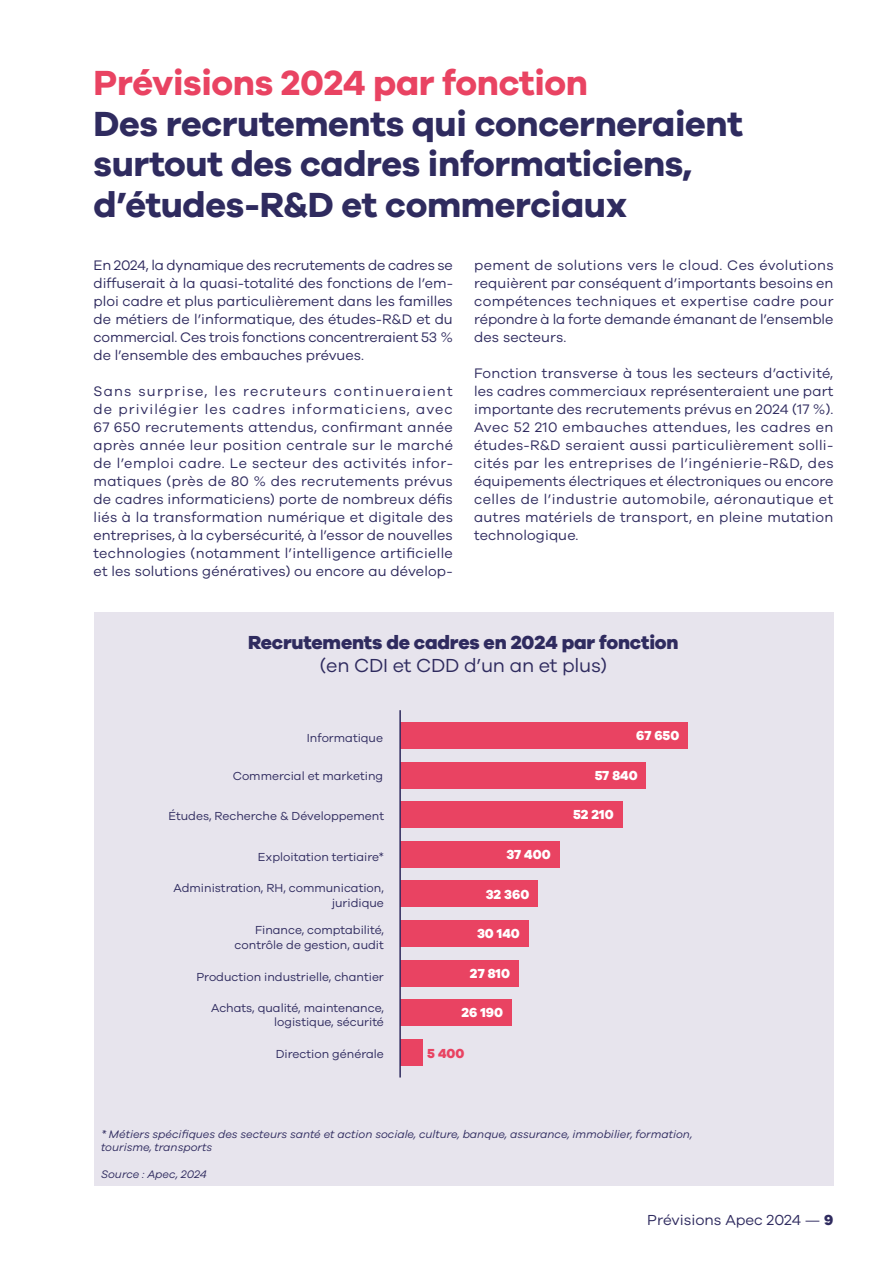
<style>
.page{position:relative;width:893px;height:1263px;background:#fff}
.page>*{position:absolute;margin:0;border:0;box-sizing:border-box;transform-origin:0 0}
.t1{font:700 36px/40.5px "Galano Grotesque";letter-spacing:-.01em;color:#2f2b5f}
.t2{font:700 36px "Galano Grotesque";letter-spacing:-.01em;color:#e94362}
.t3{font:800 19.5px "Galano Grotesque";letter-spacing:-.01em;color:#2f2b5f}
.t4{font:19.5px "Galano Grotesque";letter-spacing:-.01em;color:#2f2b5f}
.t5{font:15px "Galano Grotesque";color:#2f2b5f}
.t6{font:14.25px/18px "Galano Grotesque";letter-spacing:.005em;color:#2f2b5f;text-align:justify}
.t7{font:800 13.5px "Galano Grotesque";color:#fff}
.t8{font:800 13.5px "Galano Grotesque";color:#e94362}
.t9{font:12px/14.4px "Galano Grotesque";color:#2f2b5f;text-align:right}
.t10{font:italic 11.25px/13.5px "Galano Grotesque";color:#2f2b5f}
.s1{font-weight:800}
</style>
<div class="page">
<div style="left:94px;top:612px;width:739px;height:574px;background:#e7e4ed"></div>
<div style="left:400px;top:1039px;width:23px;height:26px;background:#e94362"></div>
<div style="left:400px;top:722px;width:288px;height:27px;background:#e94362"></div>
<div style="left:400px;top:762px;width:246px;height:26px;background:#e94362"></div>
<div style="left:400px;top:802px;width:222px;height:26px;background:#e94362"></div>
<div style="left:400px;top:841px;width:159px;height:26px;background:#e94362"></div>
<div style="left:400px;top:881px;width:138px;height:26px;background:#e94362"></div>
<div style="left:400px;top:920px;width:128px;height:26px;background:#e94362"></div>
<div style="left:400px;top:960px;width:118px;height:26px;background:#e94362"></div>
<div style="left:400px;top:999px;width:112px;height:26px;background:#e94362"></div>
<hr style="left:399px;top:710px;width:2px;height:367px;background:#2f2b5f">
<h1 class="t2" style="left:94px;top:61px;width:496px">Prévisions 2024 par fonction</h1>
<h1 class="t1" style="left:94px;top:102px;width:651px">Des recrutements qui concerneraient surtout des cadres informaticiens, d’études-R&amp;D et commerciaux</h1>
<p class="t6" style="left:94px;top:256px;width:361px">En 2024, la dynamique des recrutements de cadres se diffuserait à la quasi-totalité des fonctions de l’em&shy;ploi cadre et plus particulièrement dans les familles de métiers de l’informatique, des études-R&amp;D et du commercial. Ces trois fonctions concentreraient 53 % de l’ensemble des embauches prévues.</p>
<p class="t6" style="left:94px;top:382px;width:361px">Sans surprise, les recruteurs continueraient de privilégier les cadres informaticiens, avec 67 650 recrutements attendus, confirmant année après année leur position centrale sur le marché de l’emploi cadre. Le secteur des activités infor&shy;matiques (près de 80 % des recrutements prévus de cadres informaticiens) porte de nombreux défis liés à la transformation numérique et digitale des entreprises, à la cybersécurité, à l’essor de nouvelles technologies (notamment l’intelligence artificielle et les solutions génératives) ou encore au dévelop-</p>
<p class="t6" style="left:474px;top:256px;width:361px">pement de solutions vers le cloud. Ces évolutions requièrent par conséquent d’importants besoins en compétences techniques et expertise cadre pour répondre à la forte demande émanant de l’ensemble des secteurs.</p>
<p class="t6" style="left:474px;top:364px;width:361px">Fonction transverse à tous les secteurs d’activité, les cadres commerciaux représenteraient une part importante des recrutements prévus en 2024 (17 %).<br>Avec 52 210 embauches attendues, les cadres en études-R&amp;D seraient aussi particulièrement solli&shy;cités par les entreprises de l’ingénierie-R&amp;D, des équipements électriques et électroniques ou encore celles de l’industrie automobile, aéronautique et autres matériels de transport, en pleine mutation technologique.</p>
<h2 class="t3" style="left:248px;top:630px;width:432px">Recrutements de cadres en 2024 par fonction</h2>
<h2 class="t4" style="left:320px;top:654px;width:289px">(en CDI et CDD d’un an et plus)</h2>
<p class="t9" style="left:307px;top:730px;width:78px">Informatique</p>
<p class="t9" style="left:233px;top:768px;width:152px">Commercial et marketing</p>
<p class="t9" style="left:168px;top:808px;width:217px">Études, Recherche &amp; Développement</p>
<p class="t7" style="left:506px;top:846px;width:46px">37 400</p>
<p class="t7" style="left:486px;top:885px;width:45px">32 360</p>
<p class="t7" style="left:477px;top:925px;width:44px">30 140</p>
<p class="t7" style="left:470px;top:965px;width:42px">27 810</p>
<p class="t7" style="left:462px;top:1004px;width:43px">26 190</p>
<p class="t9" style="left:258px;top:849px;width:128px">Exploitation tertiaire*</p>
<p class="t9" style="left:174px;top:881px;width:212px">Administration, RH, communication, juridique</p>
<p class="t9" style="left:235px;top:923px;width:151px">Finance, comptabilité, contrôle de gestion, audit</p>
<p class="t9" style="left:196px;top:969px;width:189px">Production industrielle, chantier</p>
<p class="t9" style="left:211px;top:1000px;width:174px">Achats, qualité, maintenance, logistique, sécurité</p>
<p class="t9" style="left:276px;top:1046px;width:110px">Direction générale</p>
<p class="t8" style="left:427px;top:1045px;width:39px">5 400</p>
<p class="t7" style="left:636px;top:727px;width:45px">67 650</p>
<p class="t7" style="left:595px;top:767px;width:44px">57 840</p>
<p class="t7" style="left:573px;top:806px;width:42px">52 210</p>
<p class="t10" style="left:101px;top:1127px;width:593px">* Métiers spécifiques des secteurs santé et action sociale, culture, banque, assurance, immobilier, formation, tourisme, transports</p>
<p class="t10" style="left:101px;top:1166px;width:107px">Source : Apec, 2024</p>
<p class="t5" style="left:647px;top:1211px;width:188px">Prévisions Apec 2024 — <span class="s1">9</span></p>
</div>
